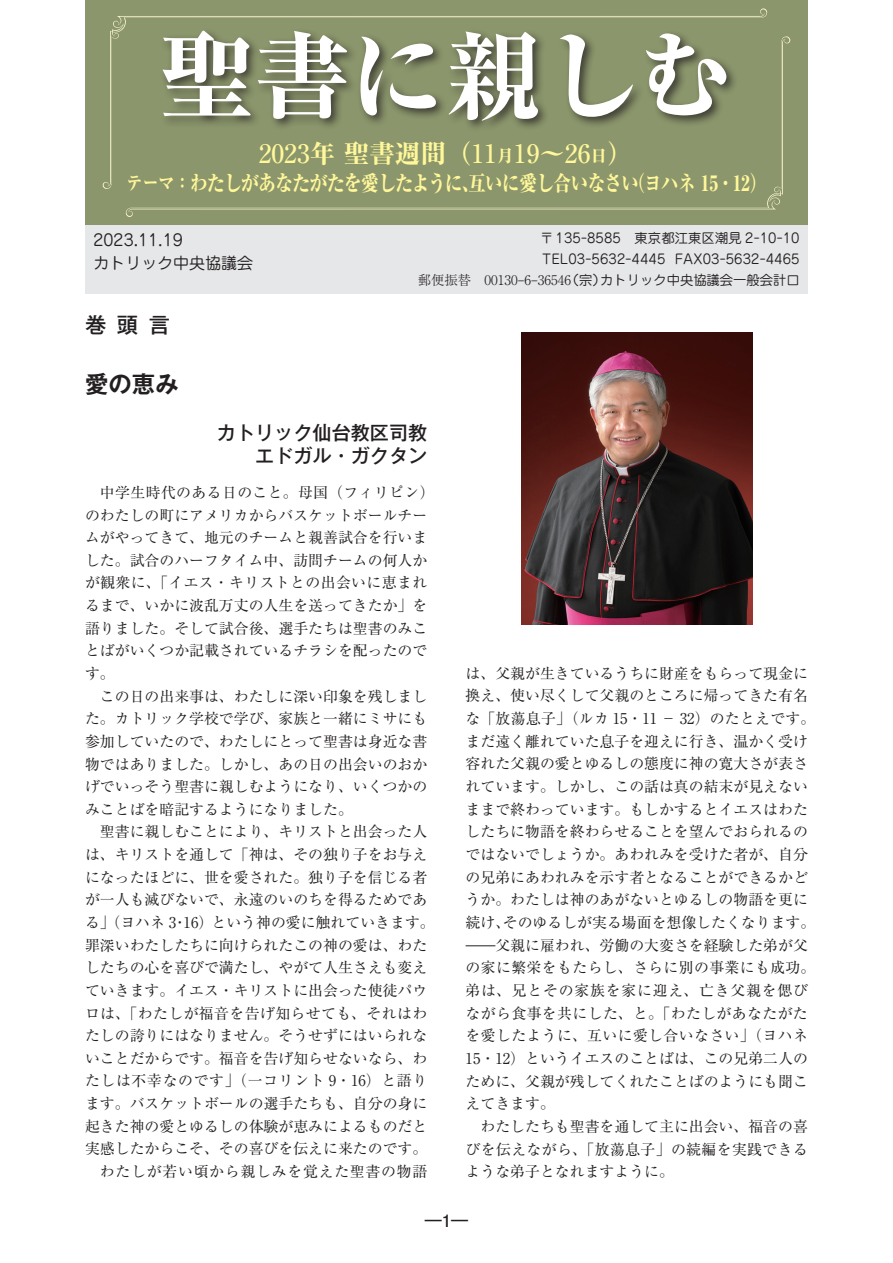
<style>
.page{position:relative;width:893px;height:1263px;background:#fff}
.page>*{position:absolute;margin:0;border:0;box-sizing:border-box;transform-origin:0 0}
.t1{font:800 95.7px "Ryumin Pro";color:#fff}
.t2{font:500 25.5px "Ryumin Pro";color:#fff79a}
.t3{font:700 23.4px "Gothic MB101 Pro De";color:#231f20}
.t4{font:800 21.3px "Ryumin Pro";letter-spacing:-.035em;color:#fff79a;scale:.83 1}
.t5{font:500 21.3px "Gothic MB101 Pro";color:#231f20}
.t6{font:500 19.2px/22.4px "Gothic MB101 Pro";color:#231f20;text-align:right}
.t7{font:700 16.95px "Futo Go B101 Pro";color:#231f20}
.t8{font:15.9px/23.4px "Jun 201 Pro";color:#231f20}
.t9{font:14.85px/22.6px "Ryumin Pro";color:#231f20}
.t10{font:13.35px/20.7px "Jun 201 Pro";letter-spacing:.01em;color:#231f20}
.t11{font:300 13.35px "Ryumin Pro";letter-spacing:.005em;color:#231f20}
.s1{font-weight:800}
.s2{font-weight:800;font-size:16.95px}
.s3{font-size:19.2px}
.s4{font-family:"Jun 201 Pro";font-weight:400}
</style>
<div class="page">
<div style="left:85px;top:0;width:723px;height:225px;background:#8b966c"></div>
<div style="left:85px;top:225px;width:723px;height:68px;background:#e6e7e9"></div>
<svg style="left:466px;top:945px;width:29px;height:1px"></svg>
<svg style="left:103px;top:182px;width:9px;height:7px"></svg>
<svg style="left:760px;top:8px;width:7px;height:10px"></svg>
<svg style="left:132px;top:44px;width:651px;height:164px"></svg>
<svg style="left:781px;top:36px;width:9px;height:8px"></svg>
<svg style="left:125px;top:208px;width:8px;height:9px"></svg>
<img style="left:521px;top:333px;width:231px;height:291px">
<div style="left:159px;top:27px;width:580px;height:105px;background:#231f20;opacity:.75"></div>
<h1 class="t1" style="left:159px;top:1px;width:576px">聖書に親しむ</h1>
<h2 class="t2" style="left:259px;top:133px;width:376px">2023<span class="s1">年 聖書週間（</span>11<span class="s2">月</span>19<span class="s1">〜</span>26<span class="s2">日</span><span class="s1">）</span></h2>
<h3 class="t4" style="left:127px;top:166px;width:773px"><span class="s3">テーマ：</span>わたしがあなたがたを愛したように、互いに愛し合いなさい（ヨハネ 15・12）</h3>
<p class="t8" style="left:94px;top:226px;width:161px">2023.11.19<br>カトリック中央協議会</p>
<h3 class="t5" style="left:85px;top:308px;width:87px">巻頭言</h3>
<h3 class="t3" style="left:85px;top:364px;width:95px">愛の恵み</h3>
<p class="t10" style="left:540px;top:227px;width:261px">〒135-8585　東京都江東区潮見 2-10-10<br>TEL03-5632-4445 FAX03-5632-4465</p>
<p class="t11" style="left:418px;top:269px;width:383px">郵便振替　00130–6–36546<span class="s4">（宗）カトリック中央協議会一般会計口</span></p>
<p class="t6" style="left:217px;top:419px;width:212px">カトリック仙台教区司教エドガル・ガクタン</p>
<p class="t9" style="left:85px;top:480px;width:351px;text-indent:15px">中学生時代のある日のこと。母国（フィリピン）のわたしの町にアメリカからバスケットボールチームがやってきて、地元のチームと親善試合を行いました。試合のハーフタイム中、訪問チームの何人かが観衆に、「イエス・キリストとの出会いに恵まれるまで、いかに波乱万丈の人生を送ってきたか」を語りました。そして試合後、選手たちは聖書のみことばがいくつか記載されているチラシを配ったのです。</p>
<p class="t9" style="left:85px;top:684px;width:344px;text-align:justify;text-indent:15px">この日の出来事は、わたしに深い印象を残しました。カトリック学校で学び、家族と一緒にミサにも参加していたので、わたしにとって聖書は身近な書物ではありました。しかし、あの日の出会いのおかげでいっそう聖書に親しむようになり、いくつかのみことばを暗記するようになりました。</p>
<p class="t9" style="left:85px;top:819px;width:351px;text-align:center">聖書に親しむことにより、キリストと出会った人<br>は、キリストを通して「神は、その独り子をお与えになったほどに、世を愛された。独り子を信じる者が一人も滅びないで、永遠のいのちを得るためである」（ヨハネ 3・16）という神の愛に触れていきます。罪深いわたしたちに向けられたこの神の愛は、わたしたちの心を喜びで満たし、やがて人生さえも変えていきます。イエス・キリストに出会った使徒パウロは、「わたしが福音を告げ知らせても、それはわたしの誇りにはなりません。そうせずにはいられないことだからです。福音を告げ知らせないなら、わたしは不幸なのです」（一コリント 9・16）と語ります。バスケットボールの選手たちも、自分の身に起きた神の愛とゆるしの体験が恵みによるものだと実感したからこそ、その喜びを伝えに来たのです。わたしが若い頃から親しみを覚えた聖書の物語</p>
<p class="t9" style="left:466px;top:661px;width:351px">は、父親が生きているうちに財産をもらって現金に換え、使い尽くして父親のところに帰ってきた有名な「放蕩息子」（ルカ 15・11 － 32）のたとえです。まだ遠く離れていた息子を迎えに行き、温かく受け容れた父親の愛とゆるしの態度に神の寛大さが表されています。しかし、この話は真の結末が見えないままで終わっています。もしかするとイエスはわたしたちに物語を終わらせることを望んでおられるのではないでしょうか。あわれみを受けた者が、自分の兄弟にあわれみを示す者となることができるかどうか。わたしは神のあがないとゆるしの物語を更に続け、そのゆるしが実る場面を想像したくなります。　　父親に雇われ、労働の大変さを経験した弟が父の家に繁栄をもたらし、さらに別の事業にも成功。弟は、兄とその家族を家に迎え、亡き父親を偲びながら食事を共にした、と。「わたしがあなたがたを愛したように、互いに愛し合いなさい」（ヨハネ<br>15・12）というイエスのことばは、この兄弟二人のために、父親が残してくれたことばのようにも聞こえてきます。</p>
<p class="t9" style="left:466px;top:1114px;width:344px;text-align:justify;text-indent:15px">わたしたちも聖書を通して主に出会い、福音の喜びを伝えながら、「放蕩息子」の続編を実践できるような弟子となれますように。</p>
<p class="t7" style="left:425px;top:1207px;width:45px">―1―</p>
</div>
